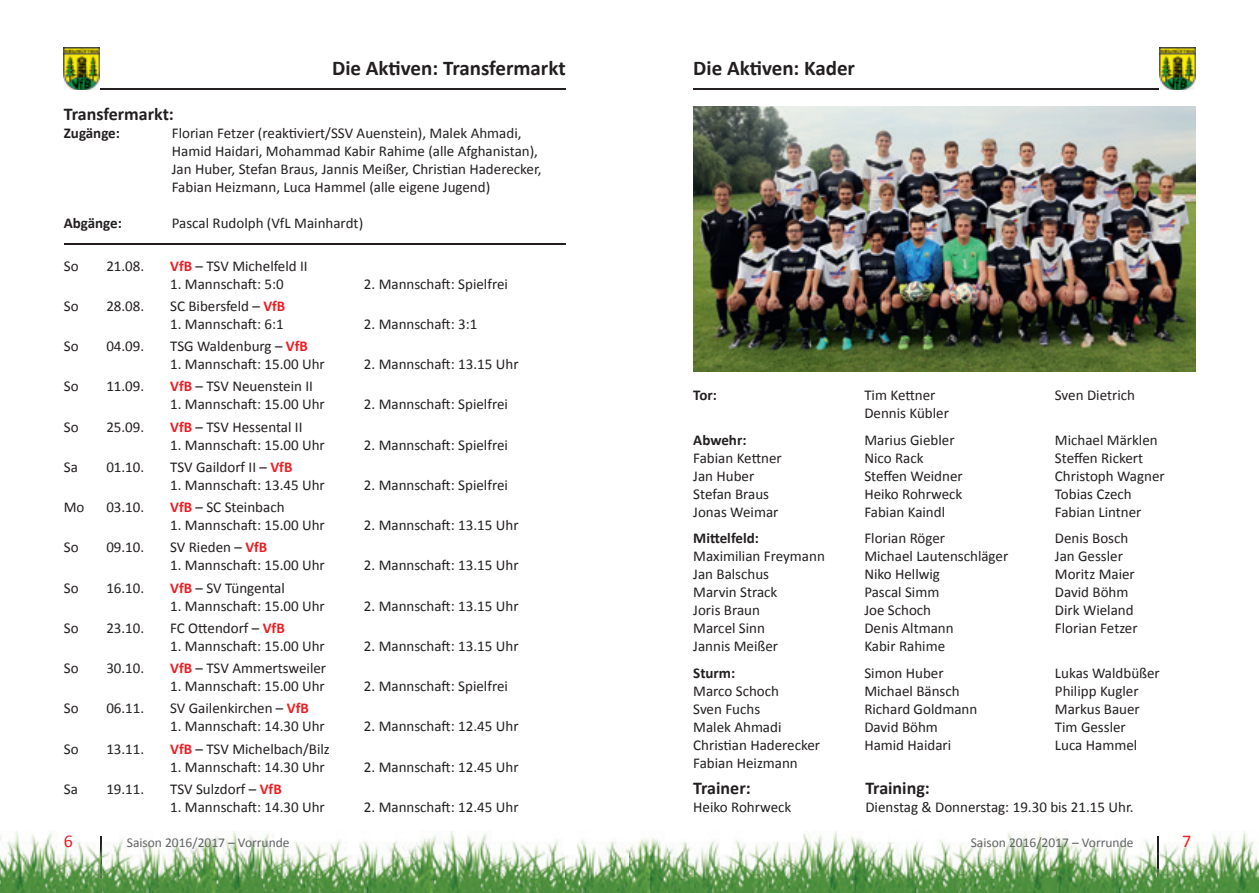
<style>
.page{position:relative;width:1259px;height:893px;background:#fff}
.page>*{position:absolute;margin:0;border:0;box-sizing:border-box;transform-origin:0 0}
.t1{font:700 21px "Calibri";color:#231f20}
.t2{font:700 18px "Calibri";color:#231f20}
.t3{font:18px "Calibri";color:#ee1d23}
.t4{font:15px/18px "Calibri";color:#231f20}
.t5{font:700 15px "Calibri";color:#231f20}
.t6{font:13.5px "Calibri";color:#636366}
.s1{font-weight:700;color:#ee1d23}
</style>
<div class="page">
<img style="left:0;top:831px;width:1259px;height:62px">
<img style="left:100px;top:837px;width:2px;height:56px">
<img style="left:1157px;top:837px;width:1px;height:56px">
<hr style="left:99px;top:88px;width:467px;height:2px;background:#231f20">
<hr style="left:693px;top:88px;width:466px;height:2px;background:#231f20">
<img style="left:566px;top:831px;width:127px;height:62px">
<img style="left:64px;top:47px;width:35px;height:43px">
<img style="left:1160px;top:47px;width:35px;height:43px">
<img style="left:693px;top:107px;width:502px;height:264px">
<hr style="left:64px;top:243px;width:502px;height:1px;background:#231f20">
<h1 class="t1" style="left:332px;top:55px;width:235px">Die Aktiven: Transfermarkt</h1>
<h1 class="t1" style="left:693px;top:55px;width:163px">Die Aktiven: Kader</h1>
<p class="t2" style="left:64px;top:103px;width:112px">Transfermarkt:</p>
<p class="t5" style="left:64px;top:123px;width:58px">Zugänge:</p>
<p class="t4" style="left:172px;top:124px;width:371px">Florian Fetzer (reaktiviert/SSV Auenstein), Malek Ahmadi, Hamid Haidari, Mohammad Kabir Rahime (alle Afghanistan), Jan Huber, Stefan Braus, Jannis Meißer, Christian Haderecker, Fabian Heizmann, Luca Hammel (alle eigene Jugend)</p>
<p class="t5" style="left:64px;top:213px;width:60px">Abgänge:</p>
<p class="t4" style="left:172px;top:214px;width:193px">Pascal Rudolph (VfL Mainhardt)</p>
<p class="t4" style="left:64px;top:257px;width:16px">So</p>
<p class="t4" style="left:106px;top:257px;width:39px">21.08.</p>
<p class="t4" style="left:170px;top:257px;width:139px"><span class="s1">VfB</span> – TSV Michelfeld II</p>
<p class="t4" style="left:170px;top:275px;width:115px">1. Mannschaft: 5:0</p>
<p class="t4" style="left:364px;top:275px;width:146px">2. Mannschaft: Spielfrei</p>
<p class="t4" style="left:64px;top:297px;width:16px">So</p>
<p class="t4" style="left:106px;top:297px;width:39px">28.08.</p>
<p class="t4" style="left:170px;top:297px;width:117px">SC Bibersfeld – <span class="s1">VfB</span></p>
<p class="t4" style="left:170px;top:315px;width:115px">1. Mannschaft: 6:1</p>
<p class="t4" style="left:364px;top:315px;width:115px">2. Mannschaft: 3:1</p>
<p class="t4" style="left:64px;top:337px;width:16px">So</p>
<p class="t4" style="left:106px;top:337px;width:39px">04.09.</p>
<p class="t4" style="left:170px;top:337px;width:139px">TSG Waldenburg – <span class="s1">VfB</span></p>
<p class="t4" style="left:170px;top:355px;width:156px">1. Mannschaft: 15.00 Uhr</p>
<p class="t4" style="left:364px;top:355px;width:156px">2. Mannschaft: 13.15 Uhr</p>
<p class="t4" style="left:64px;top:377px;width:16px">So</p>
<p class="t4" style="left:106px;top:377px;width:39px">11.09.</p>
<p class="t4" style="left:170px;top:377px;width:144px"><span class="s1">VfB</span> – TSV Neuenstein II</p>
<p class="t4" style="left:170px;top:395px;width:156px">1. Mannschaft: 15.00 Uhr</p>
<p class="t4" style="left:364px;top:395px;width:146px">2. Mannschaft: Spielfrei</p>
<p class="t4" style="left:64px;top:418px;width:16px">So</p>
<p class="t4" style="left:106px;top:418px;width:39px">25.09.</p>
<p class="t4" style="left:170px;top:418px;width:134px"><span class="s1">VfB</span> – TSV Hessental II</p>
<p class="t4" style="left:170px;top:436px;width:156px">1. Mannschaft: 15.00 Uhr</p>
<p class="t4" style="left:364px;top:436px;width:146px">2. Mannschaft: Spielfrei</p>
<p class="t4" style="left:64px;top:458px;width:16px">Sa</p>
<p class="t4" style="left:106px;top:458px;width:39px">01.10.</p>
<p class="t4" style="left:170px;top:458px;width:124px">TSV Gaildorf II – <span class="s1">VfB</span></p>
<p class="t4" style="left:170px;top:476px;width:156px">1. Mannschaft: 13.45 Uhr</p>
<p class="t4" style="left:364px;top:476px;width:146px">2. Mannschaft: Spielfrei</p>
<p class="t4" style="left:64px;top:498px;width:22px">Mo</p>
<p class="t4" style="left:106px;top:498px;width:39px">03.10.</p>
<p class="t4" style="left:170px;top:498px;width:116px"><span class="s1">VfB</span> – SC Steinbach</p>
<p class="t4" style="left:170px;top:516px;width:156px">1. Mannschaft: 15.00 Uhr</p>
<p class="t4" style="left:364px;top:516px;width:156px">2. Mannschaft: 13.15 Uhr</p>
<p class="t4" style="left:64px;top:538px;width:16px">So</p>
<p class="t4" style="left:106px;top:538px;width:39px">09.10.</p>
<p class="t4" style="left:170px;top:538px;width:99px">SV Rieden – <span class="s1">VfB</span></p>
<p class="t4" style="left:170px;top:556px;width:156px">1. Mannschaft: 15.00 Uhr</p>
<p class="t4" style="left:364px;top:556px;width:156px">2. Mannschaft: 13.15 Uhr</p>
<p class="t4" style="left:64px;top:579px;width:16px">So</p>
<p class="t4" style="left:106px;top:579px;width:39px">16.10.</p>
<p class="t4" style="left:170px;top:579px;width:116px"><span class="s1">VfB</span> – SV Tüngental</p>
<p class="t4" style="left:170px;top:597px;width:156px">1. Mannschaft: 15.00 Uhr</p>
<p class="t4" style="left:364px;top:597px;width:156px">2. Mannschaft: 13.15 Uhr</p>
<p class="t4" style="left:64px;top:619px;width:16px">So</p>
<p class="t4" style="left:106px;top:619px;width:39px">23.10.</p>
<p class="t4" style="left:170px;top:619px;width:116px">FC Ottendorf – <span class="s1">VfB</span></p>
<p class="t4" style="left:170px;top:637px;width:156px">1. Mannschaft: 15.00 Uhr</p>
<p class="t4" style="left:364px;top:637px;width:156px">2. Mannschaft: 13.15 Uhr</p>
<p class="t4" style="left:64px;top:659px;width:16px">So</p>
<p class="t4" style="left:106px;top:659px;width:39px">30.10.</p>
<p class="t4" style="left:170px;top:659px;width:157px"><span class="s1">VfB</span> – TSV Ammertsweiler</p>
<p class="t4" style="left:170px;top:677px;width:156px">1. Mannschaft: 15.00 Uhr</p>
<p class="t4" style="left:364px;top:677px;width:146px">2. Mannschaft: Spielfrei</p>
<p class="t4" style="left:64px;top:699px;width:16px">So</p>
<p class="t4" style="left:106px;top:699px;width:39px">06.11.</p>
<p class="t4" style="left:170px;top:699px;width:140px">SV Gailenkirchen – <span class="s1">VfB</span></p>
<p class="t4" style="left:170px;top:717px;width:156px">1. Mannschaft: 14.30 Uhr</p>
<p class="t4" style="left:364px;top:717px;width:156px">2. Mannschaft: 12.45 Uhr</p>
<p class="t4" style="left:64px;top:740px;width:16px">So</p>
<p class="t4" style="left:106px;top:740px;width:39px">13.11.</p>
<p class="t4" style="left:170px;top:740px;width:161px"><span class="s1">VfB</span> – TSV Michelbach/Bilz</p>
<p class="t4" style="left:170px;top:758px;width:156px">1. Mannschaft: 14.30 Uhr</p>
<p class="t4" style="left:364px;top:758px;width:156px">2. Mannschaft: 12.45 Uhr</p>
<p class="t4" style="left:64px;top:780px;width:16px">Sa</p>
<p class="t4" style="left:106px;top:780px;width:39px">19.11.</p>
<p class="t4" style="left:170px;top:780px;width:113px">TSV Sulzdorf – <span class="s1">VfB</span></p>
<p class="t4" style="left:170px;top:798px;width:156px">1. Mannschaft: 14.30 Uhr</p>
<p class="t4" style="left:364px;top:798px;width:156px">2. Mannschaft: 12.45 Uhr</p>
<p class="t5" style="left:693px;top:386px;width:25px">Tor:</p>
<p class="t4" style="left:864px;top:386px;width:73px">Tim Kettner</p>
<p class="t4" style="left:1055px;top:386px;width:82px">Sven Dietrich</p>
<p class="t4" style="left:864px;top:404px;width:86px">Dennis Kübler</p>
<p class="t5" style="left:693px;top:430px;width:55px">Abwehr:</p>
<p class="t4" style="left:864px;top:431px;width:92px">Marius Giebler</p>
<p class="t4" style="left:1055px;top:431px;width:104px">Michael Märklen</p>
<p class="t4" style="left:693px;top:449px;width:90px">Fabian Kettner</p>
<p class="t4" style="left:864px;top:449px;width:61px">Nico Rack</p>
<p class="t4" style="left:1055px;top:449px;width:90px">Steffen Rickert</p>
<p class="t4" style="left:693px;top:467px;width:63px">Jan Huber</p>
<p class="t4" style="left:864px;top:467px;width:100px">Steffen Weidner</p>
<p class="t4" style="left:1055px;top:467px;width:111px">Christoph Wagner</p>
<p class="t4" style="left:693px;top:485px;width:77px">Stefan Braus</p>
<p class="t4" style="left:864px;top:485px;width:100px">Heiko Rohrweck</p>
<p class="t4" style="left:1055px;top:485px;width:78px">Tobias Czech</p>
<p class="t4" style="left:693px;top:503px;width:87px">Jonas Weimar</p>
<p class="t4" style="left:864px;top:503px;width:82px">Fabian Kaindl</p>
<p class="t4" style="left:1055px;top:503px;width:88px">Fabian Lintner</p>
<p class="t5" style="left:693px;top:529px;width:67px">Mittelfeld:</p>
<p class="t4" style="left:864px;top:529px;width:82px">Florian Röger</p>
<p class="t4" style="left:1055px;top:529px;width:75px">Denis Bosch</p>
<p class="t4" style="left:693px;top:547px;width:133px">Maximilian Freymann</p>
<p class="t4" style="left:864px;top:547px;width:145px">Michael Lautenschläger</p>
<p class="t4" style="left:1055px;top:547px;width:70px">Jan Gessler</p>
<p class="t4" style="left:693px;top:565px;width:77px">Jan Balschus</p>
<p class="t4" style="left:864px;top:565px;width:77px">Niko Hellwig</p>
<p class="t4" style="left:1055px;top:565px;width:81px">Moritz Maier</p>
<p class="t4" style="left:693px;top:583px;width:86px">Marvin Strack</p>
<p class="t4" style="left:864px;top:583px;width:76px">Pascal Simm</p>
<p class="t4" style="left:1055px;top:583px;width:75px">David Böhm</p>
<p class="t4" style="left:693px;top:601px;width:68px">Joris Braun</p>
<p class="t4" style="left:864px;top:601px;width:68px">Joe Schoch</p>
<p class="t4" style="left:1055px;top:601px;width:80px">Dirk Wieland</p>
<p class="t4" style="left:693px;top:619px;width:73px">Marcel Sinn</p>
<p class="t4" style="left:864px;top:619px;width:91px">Denis Altmann</p>
<p class="t4" style="left:1055px;top:619px;width:84px">Florian Fetzer</p>
<p class="t4" style="left:693px;top:637px;width:86px">Jannis Meißer</p>
<p class="t4" style="left:864px;top:637px;width:82px">Kabir Rahime</p>
<p class="t5" style="left:693px;top:663px;width:44px">Sturm:</p>
<p class="t4" style="left:864px;top:664px;width:81px">Simon Huber</p>
<p class="t4" style="left:1055px;top:664px;width:106px">Lukas Waldbüßer</p>
<p class="t4" style="left:693px;top:682px;width:87px">Marco Schoch</p>
<p class="t4" style="left:864px;top:682px;width:97px">Michael Bänsch</p>
<p class="t4" style="left:1055px;top:682px;width:85px">Philipp Kugler</p>
<p class="t4" style="left:693px;top:700px;width:68px">Sven Fuchs</p>
<p class="t4" style="left:864px;top:700px;width:114px">Richard Goldmann</p>
<p class="t4" style="left:1055px;top:700px;width:86px">Markus Bauer</p>
<p class="t4" style="left:693px;top:718px;width:90px">Malek Ahmadi</p>
<p class="t4" style="left:864px;top:718px;width:75px">David Böhm</p>
<p class="t4" style="left:1055px;top:718px;width:72px">Tim Gessler</p>
<p class="t4" style="left:693px;top:736px;width:128px">Christian Haderecker</p>
<p class="t4" style="left:864px;top:736px;width:88px">Hamid Haidari</p>
<p class="t4" style="left:1055px;top:736px;width:84px">Luca Hammel</p>
<p class="t4" style="left:693px;top:754px;width:106px">Fabian Heizmann</p>
<p class="t2" style="left:693px;top:777px;width:59px">Trainer:</p>
<p class="t4" style="left:693px;top:798px;width:100px">Heiko Rohrweck</p>
<p class="t2" style="left:865px;top:776px;width:66px">Training:</p>
<p class="t4" style="left:865px;top:798px;width:270px">Dienstag &amp; Donnerstag: 19.30 bis 21.15 Uhr.</p>
<p class="t3" style="left:64px;top:829px;width:11px">6</p>
<p class="t6" style="left:127px;top:834px;width:164px">Saison 2016/2017 – Vorrunde</p>
<p class="t6" style="left:970px;top:834px;width:164px">Saison 2016/2017 – Vorrunde</p>
<p class="t3" style="left:1182px;top:829px;width:11px">7</p>
</div>
